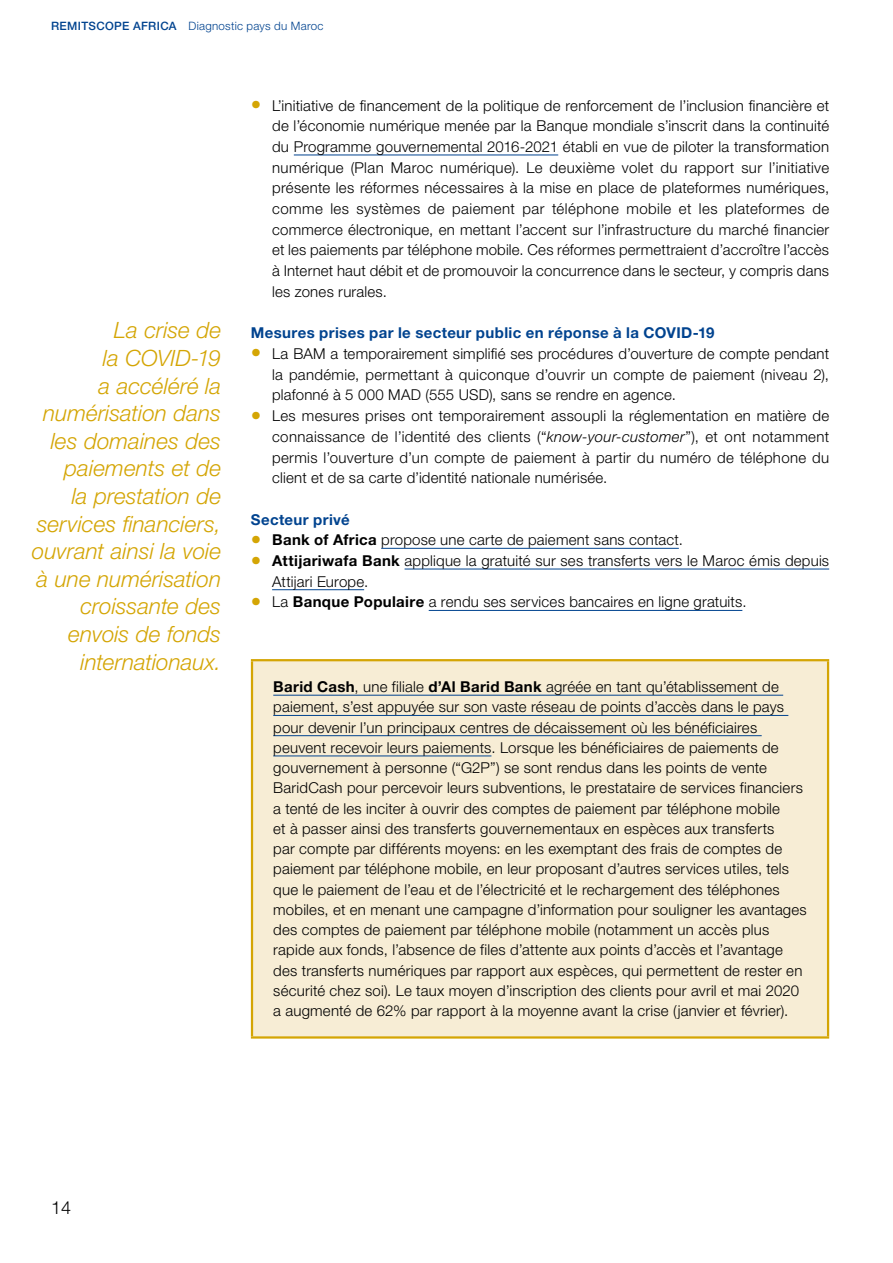
<style>
.page{position:relative;width:893px;height:1263px;background:#fff}
.page>*{position:absolute;margin:0;border:0;box-sizing:border-box;transform-origin:0 0}
.t1{font:italic 300 22.5px/27.6px "Helvetica Neue LT Std";color:#d4a504;text-align:right}
.t2{font:300 18px "Helvetica Neue LT Std";color:#000}
.t3{font:300 15px/20.2px "Helvetica Neue LT Std";letter-spacing:.015em;color:#000;text-align:justify}
.t4{font:700 15px "Helvetica Neue LT Std";letter-spacing:.025em;color:#01438f}
.t5{font:300 11.55px "Helvetica Neue LT Std";letter-spacing:.025em;color:#01438f}
.s1{font-weight:500}
.s2{font-weight:800;font-size:21px;color:#d4a504}
.s3{font-style:italic}
.s4{font-weight:700}
</style>
<div class="page">
<hr style="left:294px;top:155px;width:264px;height:1px;background:#01438f">
<hr style="left:381px;top:548px;width:298px;height:1px;background:#01438f">
<hr style="left:405px;top:569px;width:424px;height:1px;background:#01438f">
<hr style="left:272px;top:589px;width:92px;height:1px;background:#01438f">
<hr style="left:429px;top:610px;width:313px;height:1px;background:#01438f">
<div style="left:252px;top:660px;width:576px;height:377px;background:#f7edd5"></div>
<hr style="left:251px;top:659px;width:578px;height:2px;background:#d4a504">
<hr style="left:251px;top:661px;width:2px;height:375px;background:#d4a504">
<hr style="left:827px;top:661px;width:2px;height:375px;background:#d4a504">
<hr style="left:251px;top:1036px;width:578px;height:2px;background:#d4a504">
<hr style="left:273px;top:695px;width:510px;height:1px;background:#01438f">
<hr style="left:273px;top:715px;width:515px;height:1px;background:#01438f">
<hr style="left:273px;top:735px;width:489px;height:1px;background:#01438f">
<hr style="left:273px;top:756px;width:218px;height:1px;background:#01438f">
<p class="t5" style="left:51px;top:19px;width:274px"><span class="s1">REMITSCOPE AFRICA</span> Diagnostic pays du Maroc</p>
<h1 class="t1" style="left:32px;top:316px;width:191px">La crise de<br>la COVID-19<br>a accéléré la numérisation dans les domaines des paiements et de<br>la prestation de services financiers, ouvrant ainsi la voie à une numérisation croissante des envois de fonds internationaux.</h1>
<p class="t3" style="left:272px;top:95px;width:559px;line-height:20.7px;text-indent:-21px"><span class="s2">•</span> L’initiative de financement de la politique de renforcement de l’inclusion financière et de l’économie numérique menée par la Banque mondiale s’inscrit dans la continuité du Programme gouvernemental 2016-2021 établi en vue de piloter la transformation numérique (Plan Maroc numérique). Le deuxième volet du rapport sur l’initiative présente les réformes nécessaires à la mise en place de plateformes numériques, comme les systèmes de paiement par téléphone mobile et les plateformes de commerce électronique, en mettant l’accent sur l’infrastructure du marché financier et les paiements par téléphone mobile. Ces réformes permettraient d’accroître l’accès à Internet haut débit et de promouvoir la concurrence dans le secteur, y compris dans les zones rurales.</p>
<p class="t4" style="left:251px;top:324px;width:465px">Mesures prises par le secteur public en réponse à la COVID-19</p>
<p class="t3" style="left:272px;top:343px;width:558px;line-height:20.7px;text-indent:-21px"><span class="s2">•</span> La BAM a temporairement simplifié ses procédures d’ouverture de compte pendant la pandémie, permettant à quiconque d’ouvrir un compte de paiement (niveau 2), plafonné à 5 000 MAD (555 USD), sans se rendre en agence.</p>
<p class="t3" style="left:272px;top:405px;width:559px;line-height:20.7px;text-indent:-21px"><span class="s2">•</span> Les mesures prises ont temporairement assoupli la réglementation en matière de connaissance de l’identité des clients (“<span class="s3">know-your-customer</span>”), et ont notamment permis l’ouverture d’un compte de paiement à partir du numéro de téléphone du client et de sa carte d’identité nationale numérisée.</p>
<p class="t4" style="left:251px;top:510px;width:100px">Secteur privé</p>
<p class="t3" style="left:251px;top:529px;width:434px"><span class="s2">•</span> <span class="s4">Bank of Africa</span> propose une carte de paiement sans contact.</p>
<p class="t3" style="left:272px;top:550px;width:559px;line-height:20.7px;text-indent:-21px"><span class="s2">•</span> <span class="s4">Attijariwafa Bank</span> applique la gratuité sur ses transferts vers le Maroc émis depuis<br>Attijari Europe.</p>
<p class="t3" style="left:251px;top:592px;width:497px"><span class="s2">•</span> La <span class="s4">Banque Populaire</span> a rendu ses services bancaires en ligne gratuits.</p>
<p class="t3" style="left:273px;top:676px;width:535px;text-align:left"><span class="s4">Barid Cash</span>, une filiale <span class="s4">d’Al Barid Bank</span> agréée en tant qu’établissement de paiement, s’est appuyée sur son vaste réseau de points d’accès dans le pays pour devenir l’un principaux centres de décaissement où les bénéficiaires peuvent recevoir leurs paiements. Lorsque les bénéficiaires de paiements de gouvernement à personne (“G2P”) se sont rendus dans les points de vente BaridCash pour percevoir leurs subventions, le prestataire de services financiers a tenté de les inciter à ouvrir des comptes de paiement par téléphone mobile<br>et à passer ainsi des transferts gouvernementaux en espèces aux transferts<br>par compte par différents moyens: en les exemptant des frais de comptes de paiement par téléphone mobile, en leur proposant d’autres services utiles, tels que le paiement de l’eau et de l’électricité et le rechargement des téléphones mobiles, et en menant une campagne d’information pour souligner les avantages des comptes de paiement par téléphone mobile (notamment un accès plus rapide aux fonds, l’absence de files d’attente aux points d’accès et l’avantage des transferts numériques par rapport aux espèces, qui permettent de rester en sécurité chez soi). Le taux moyen d’inscription des clients pour avril et mai 2020 a augmenté de 62% par rapport à la moyenne avant la crise (janvier et février).</p>
<p class="t2" style="left:51px;top:1196px;width:22px">14</p>
</div>
